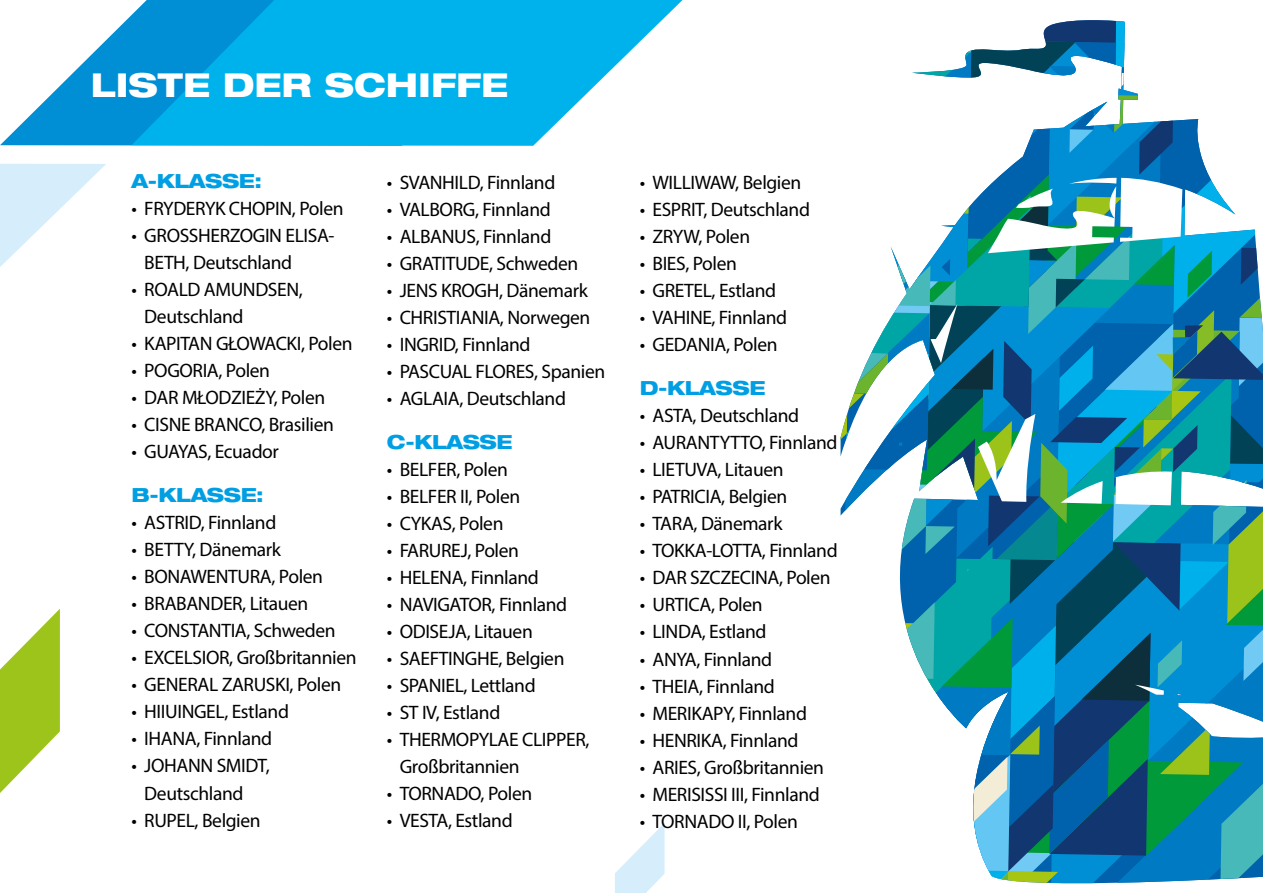
<style>
.page{position:relative;width:1263px;height:893px;background:#fff}
.page>*{position:absolute;margin:0;border:0;box-sizing:border-box;transform-origin:0 0}
.t1{font:800 expanded 33px "Helvetica Neue LT Pro";color:#fff}
.t2{font:19.5px/27px "Myriad Pro";letter-spacing:-.02em;color:#000}
.t3{font:800 expanded 19.5px "Helvetica Neue LT Pro";letter-spacing:-.02em;color:#009fe3}
</style>
<div class="page">
<svg style="left:0;top:164px;width:106px;height:103px"></svg>
<svg style="left:0;top:14px;width:132px;height:132px"></svg>
<svg style="left:132px;top:0;width:550px;height:146px;fill:#00b2eb"></svg>
<svg style="left:840px;top:20px;width:423px;height:864px"></svg>
<svg style="left:930px;top:178px;width:252px;height:517px"></svg>
<svg style="left:0;top:609px;width:60px;height:184px"></svg>
<svg style="left:615px;top:824px;width:49px;height:69px"></svg>
<h1 class="t1" style="left:91px;top:64px;width:419px">LISTE DER SCHIFFE</h1>
<p class="t3" style="left:132px;top:169px;width:132px">A-KLASSE:</p>
<p class="t2" style="left:132px;top:195px;width:214px">• FRYDERYK CHOPIN, Polen</p>
<p class="t2" style="left:144px;top:222px;width:192px;text-indent:-13px">• GROSSHERZOGIN ELISA-<br>BETH, Deutschland</p>
<p class="t2" style="left:144px;top:276px;width:160px;text-indent:-13px">• ROALD AMUNDSEN,<br>Deutschland</p>
<p class="t2" style="left:132px;top:330px;width:223px">• KAPITAN GŁOWACKI, Polen</p>
<p class="t2" style="left:132px;top:357px;width:140px">• POGORIA, Polen</p>
<p class="t2" style="left:132px;top:384px;width:195px">• DAR MŁODZIEŻY, Polen</p>
<p class="t2" style="left:132px;top:411px;width:204px">• CISNE BRANCO, Brasilien</p>
<p class="t2" style="left:132px;top:438px;width:149px">• GUAYAS, Ecuador</p>
<p class="t3" style="left:132px;top:483px;width:134px">B-KLASSE:</p>
<p class="t2" style="left:132px;top:509px;width:146px">• ASTRID, Finnland</p>
<p class="t2" style="left:132px;top:536px;width:151px">• BETTY, Dänemark</p>
<p class="t2" style="left:132px;top:563px;width:193px">• BONAWENTURA, Polen</p>
<p class="t2" style="left:132px;top:590px;width:178px">• BRABANDER, Litauen</p>
<p class="t2" style="left:132px;top:617px;width:206px">• CONSTANTIA, Schweden</p>
<p class="t2" style="left:132px;top:644px;width:226px">• EXCELSIOR, Großbritannien</p>
<p class="t2" style="left:132px;top:671px;width:211px">• GENERAL ZARUSKI, Polen</p>
<p class="t2" style="left:132px;top:698px;width:159px">• HIIUINGEL, Estland</p>
<p class="t2" style="left:132px;top:725px;width:142px">• IHANA, Finnland</p>
<p class="t2" style="left:144px;top:752px;width:127px;text-indent:-13px">• JOHANN SMIDT,<br>Deutschland</p>
<p class="t2" style="left:132px;top:806px;width:131px">• RUPEL, Belgien</p>
<p class="t2" style="left:387px;top:169px;width:170px">• SVANHILD, Finnland</p>
<p class="t2" style="left:387px;top:196px;width:165px">• VALBORG, Finnland</p>
<p class="t2" style="left:387px;top:223px;width:166px">• ALBANUS, Finnland</p>
<p class="t2" style="left:387px;top:250px;width:193px">• GRATITUDE, Schweden</p>
<p class="t2" style="left:387px;top:277px;width:203px">• JENS KROGH, Dänemark</p>
<p class="t2" style="left:387px;top:304px;width:205px">• CHRISTIANIA, Norwegen</p>
<p class="t2" style="left:387px;top:331px;width:145px">• INGRID, Finnland</p>
<p class="t2" style="left:387px;top:358px;width:220px">• PASCUAL FLORES, Spanien</p>
<p class="t2" style="left:387px;top:385px;width:181px">• AGLAIA, Deutschland</p>
<p class="t3" style="left:387px;top:430px;width:127px">C-KLASSE</p>
<p class="t2" style="left:387px;top:456px;width:122px">• BELFER, Polen</p>
<p class="t2" style="left:387px;top:483px;width:135px">• BELFER II, Polen</p>
<p class="t2" style="left:387px;top:510px;width:118px">• CYKAS, Polen</p>
<p class="t2" style="left:387px;top:537px;width:134px">• FARUREJ, Polen</p>
<p class="t2" style="left:387px;top:564px;width:153px">• HELENA, Finnland</p>
<p class="t2" style="left:387px;top:591px;width:182px">• NAVIGATOR, Finnland</p>
<p class="t2" style="left:387px;top:618px;width:147px">• ODISEJA, Litauen</p>
<p class="t2" style="left:387px;top:645px;width:179px">• SAEFTINGHE, Belgien</p>
<p class="t2" style="left:387px;top:672px;width:150px">• SPANIEL, Lettland</p>
<p class="t2" style="left:387px;top:699px;width:115px">• ST IV, Estland</p>
<p class="t2" style="left:400px;top:726px;width:191px;text-indent:-13px">• THERMOPYLAE CLIPPER,<br>Großbritannien</p>
<p class="t2" style="left:387px;top:780px;width:147px">• TORNADO, Polen</p>
<p class="t2" style="left:387px;top:807px;width:127px">• VESTA, Estland</p>
<p class="t2" style="left:640px;top:169px;width:163px">• WILLIWAW, Belgien</p>
<p class="t2" style="left:640px;top:196px;width:172px">• ESPRIT, Deutschland</p>
<p class="t2" style="left:640px;top:223px;width:112px">• ZRYW, Polen</p>
<p class="t2" style="left:640px;top:250px;width:99px">• BIES, Polen</p>
<p class="t2" style="left:640px;top:277px;width:138px">• GRETEL, Estland</p>
<p class="t2" style="left:640px;top:304px;width:149px">• VAHINE, Finnland</p>
<p class="t2" style="left:640px;top:331px;width:139px">• GEDANIA, Polen</p>
<p class="t3" style="left:640px;top:376px;width:127px">D-KLASSE</p>
<p class="t2" style="left:640px;top:402px;width:161px">• ASTA, Deutschland</p>
<p class="t2" style="left:640px;top:429px;width:199px">• AURANTYTTO, Finnland</p>
<p class="t2" style="left:640px;top:456px;width:145px">• LIETUVA, Litauen</p>
<p class="t2" style="left:640px;top:483px;width:149px">• PATRICIA, Belgien</p>
<p class="t2" style="left:640px;top:510px;width:144px">• TARA, Dänemark</p>
<p class="t2" style="left:640px;top:537px;width:199px">• TOKKA-LOTTA, Finnland</p>
<p class="t2" style="left:640px;top:564px;width:192px">• DAR SZCZECINA, Polen</p>
<p class="t2" style="left:640px;top:591px;width:124px">• URTICA, Polen</p>
<p class="t2" style="left:640px;top:618px;width:128px">• LINDA, Estland</p>
<p class="t2" style="left:640px;top:645px;width:134px">• ANYA, Finnland</p>
<p class="t2" style="left:640px;top:672px;width:137px">• THEIA, Finnland</p>
<p class="t2" style="left:640px;top:699px;width:169px">• MERIKAPY, Finnland</p>
<p class="t2" style="left:640px;top:726px;width:160px">• HENRIKA, Finnland</p>
<p class="t2" style="left:640px;top:753px;width:186px">• ARIES, Großbritannien</p>
<p class="t2" style="left:640px;top:780px;width:182px">• MERISISSI III, Finnland</p>
<p class="t2" style="left:640px;top:807px;width:160px">• TORNADO II, Polen</p>
</div>
